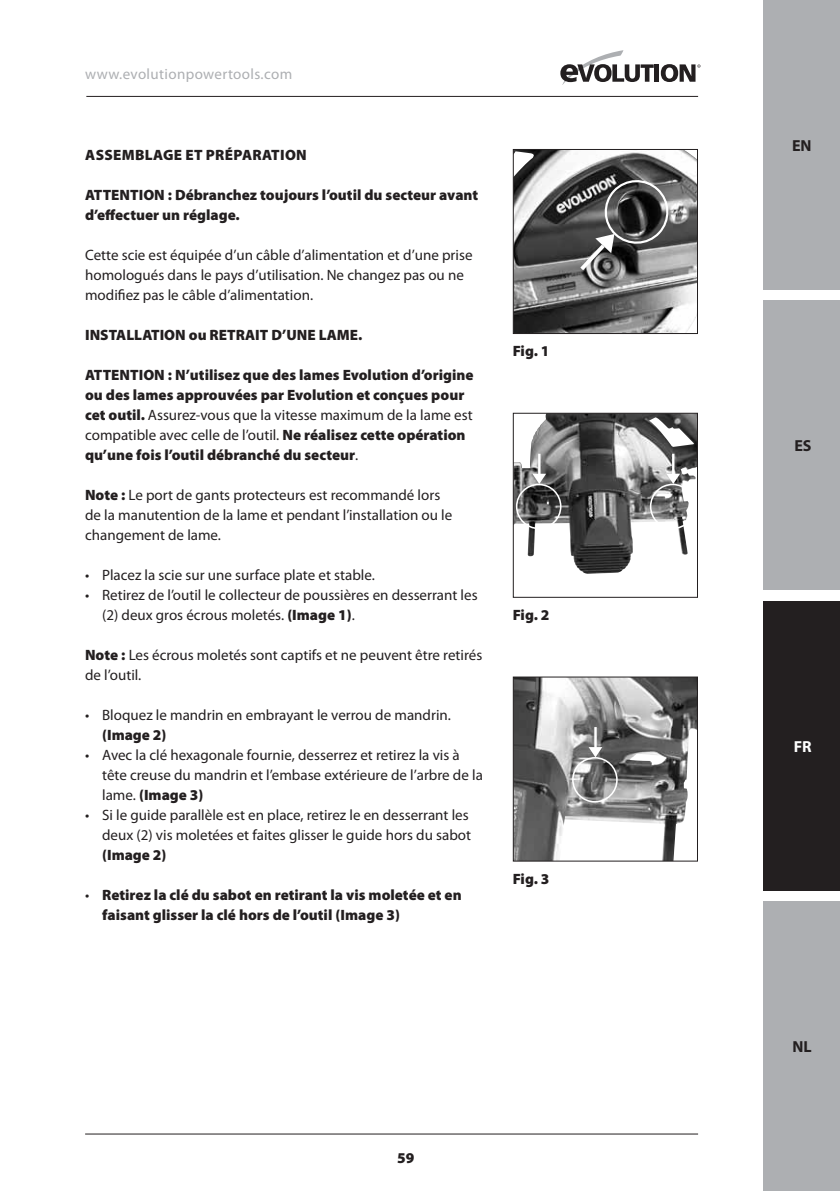
<style>
.page{position:relative;width:840px;height:1191px;background:#fff}
.page>*{position:absolute;margin:0;border:0;box-sizing:border-box;transform-origin:0 0}
.t1{font:700 16px "Myriad Pro";color:#231f20}
.t2{font:700 16px "Myriad Pro";color:#fff}
.t3{font:15px/20px "Myriad Pro";color:#231f20}
.t4{font:900 15px/20px "Myriad Pro";color:#231f20}
.t5{font:15px "Myriad Pro";letter-spacing:.025em;color:#adafb2}
.s1{font-weight:400}
.s2{font-weight:900}
</style>
<div class="page">
<svg style="left:560px;top:50px;width:93px;height:35px"></svg>
<div style="left:654px;top:64px;width:5px;height:18px;background:#231f20"></div>
<svg style="left:660px;top:64px;width:40px;height:18px"></svg>
<hr style="left:86px;top:96px;width:611px;height:1px;background:#231f20">
<hr style="left:85px;top:1133px;width:612px;height:1px;background:#231f20">
<div style="left:763px;top:0;width:76px;height:289px;background:#adafb2"></div>
<div style="left:763px;top:300px;width:76px;height:290px;background:#adafb2"></div>
<div style="left:763px;top:601px;width:76px;height:289px;background:#231f20"></div>
<div style="left:763px;top:901px;width:76px;height:290px;background:#adafb2"></div>
<img style="left:514px;top:679px;width:181px;height:180px">
<div style="left:512px;top:677px;width:185px;height:184px;border:1px solid #231f20"></div>
<img style="left:514px;top:151px;width:181px;height:181px">
<div style="left:512px;top:149px;width:185px;height:185px;border:1px solid #231f20"></div>
<img style="left:514px;top:415px;width:181px;height:159px">
<div style="left:512px;top:413px;width:185px;height:184px;border:1px solid #231f20"></div>
<svg style="left:576px;top:175px;width:97px;height:99px;background:#5f5f5f"></svg>
<div style="left:571px;top:757px;width:46px;height:45px;border:2px solid #fff;border-radius:50%"></div>
<svg style="left:588px;top:747px;width:14px;height:10px"></svg>
<hr style="left:594px;top:727px;width:2px;height:21px;background:#fff">
<div style="left:515px;top:484px;width:46px;height:45px;border:2px solid #fff;border-radius:50%"></div>
<svg style="left:532px;top:474px;width:14px;height:10px"></svg>
<hr style="left:538px;top:454px;width:2px;height:20px;background:#fff">
<div style="left:649px;top:484px;width:46px;height:45px;border:2px solid #fff;border-radius:50%"></div>
<svg style="left:666px;top:474px;width:13px;height:10px"></svg>
<hr style="left:671px;top:454px;width:3px;height:20px;background:#fff">
<p class="t5" style="left:85px;top:65px;width:208px">www.evolutionpowertools.com</p>
<p class="t4" style="left:85px;top:144px;width:21px">Assemblage</p>
<p class="t4" style="left:185px;top:144px;width:58px">et préparation</p>
<p class="t4" style="left:85px;top:184px;width:394px">ATTENTION : Débranchez toujours l’outil du secteur avant d’effectuer un réglage.</p>
<p class="t3" style="left:85px;top:245px;width:389px">Cette scie est équipée d’un câble d’alimentation et d’une prise homologués dans le pays d’utilisation. Ne changez pas ou ne modifiez pas le câble d’alimentation.</p>
<p class="t4" style="left:85px;top:324px;width:278px">INSTALLATION ou RETRAIT D’UNE LAME.</p>
<p class="t4" style="left:85px;top:364px;width:389px">ATTENTION : N’utilisez que des lames Evolution d’origine ou des lames approuvées par Evolution et conçues pour cet outil. <span class="s1">Assurez-vous que la vitesse maximum de la lame est compatible avec celle de l’outil.</span> Ne réalisez cette opération qu’une fois l’outil débranché du secteur<span class="s1">.</span></p>
<p class="t3" style="left:85px;top:485px;width:368px"><span class="s2">Note :</span> Le port de gants protecteurs est recommandé lors de la manutention de la lame et pendant l’installation ou le changement de lame.</p>
<p class="t3" style="left:85px;top:565px;width:291px">• Placez la scie sur une surface plate et stable.</p>
<p class="t3" style="left:102px;top:585px;width:377px;text-indent:-17px">• Retirez de l’outil le collecteur de poussières en desserrant les (2) deux gros écrous moletés. <span class="s2">(Image 1)</span>.</p>
<p class="t3" style="left:85px;top:645px;width:398px"><span class="s2">Note :</span> Les écrous moletés sont captifs et ne peuvent être retirés de l’outil.</p>
<p class="t3" style="left:85px;top:705px;width:367px">• Bloquez le mandrin en embrayant le verrou de mandrin.</p>
<p class="t4" style="left:102px;top:724px;width:66px">(Image 2)</p>
<p class="t3" style="left:102px;top:745px;width:382px;text-indent:-17px">• Avec la clé hexagonale fournie, desserrez et retirez la vis à tête creuse du mandrin et l’embase extérieure de l’arbre de la lame. <span class="s2">(Image 3)</span></p>
<p class="t3" style="left:85px;top:805px;width:387px;text-align:right">• Si le guide parallèle est en place, retirez le en desserrant les deux (2) vis moletées et faites glisser le guide hors du sabot</p>
<p class="t4" style="left:102px;top:844px;width:66px">(Image 2)</p>
<p class="t4" style="left:102px;top:884px;width:361px;text-indent:-17px"><span class="s1">•</span> Retirez la clé du sabot en retirant la vis moletée et en faisant glisser la clé hors de l’outil (Image 3)</p>
<p class="t4" style="left:512px;top:340px;width:38px">Fig. 1</p>
<p class="t4" style="left:512px;top:604px;width:38px">Fig. 2</p>
<p class="t4" style="left:512px;top:868px;width:38px">Fig. 3</p>
<p class="t4" style="left:397px;top:1146px;width:19px">59</p>
<p class="t1" style="left:791px;top:135px;width:21px">EN</p>
<p class="t1" style="left:794px;top:435px;width:19px">ES</p>
<p class="t2" style="left:793px;top:736px;width:19px">FR</p>
<p class="t1" style="left:791px;top:1036px;width:21px">NL</p>
</div>
